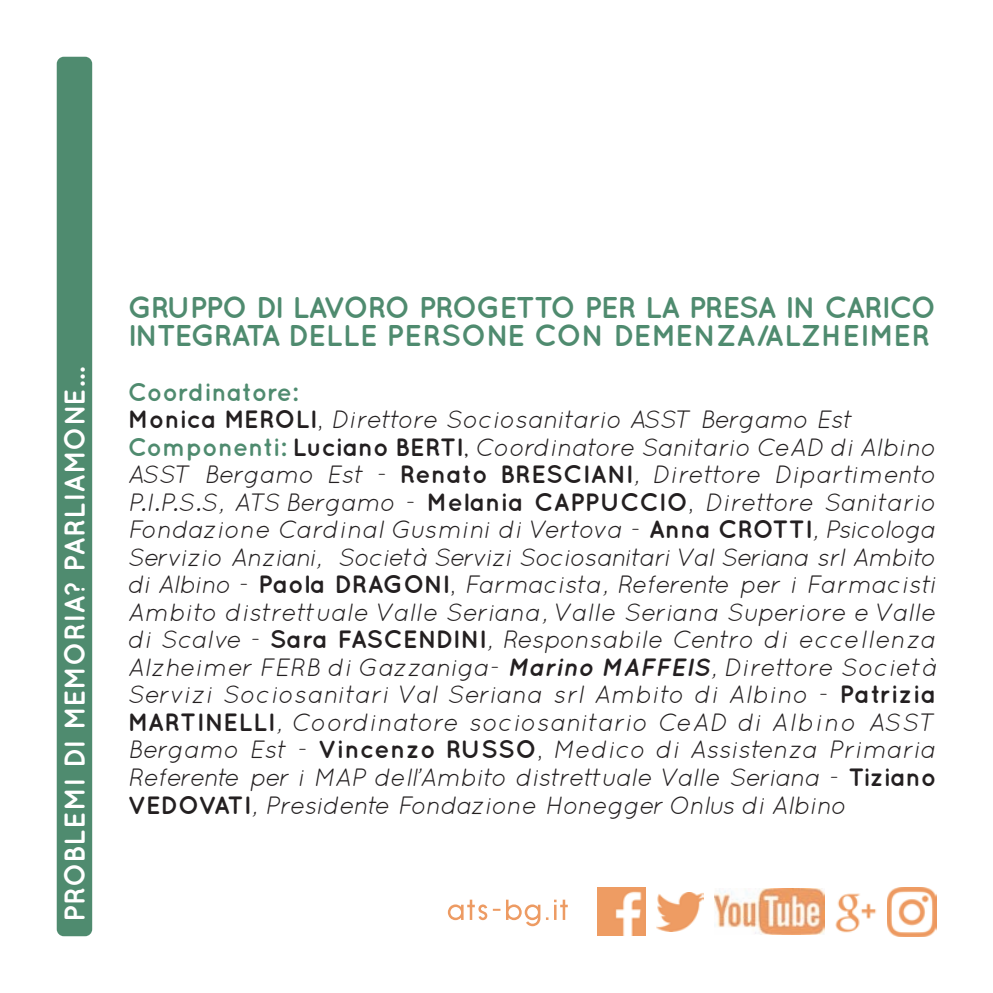
<style>
.page{position:relative;width:993px;height:993px;background:#fff}
.page>*{position:absolute;margin:0;border:0;box-sizing:border-box;transform-origin:0 0}
.t1{font:700 30px/27.5px "Quicksand";letter-spacing:-.045em;color:#4f8b6f}
.t2{font:700 28.75px "Quicksand";letter-spacing:.015em;color:#fff}
.t3{font:italic 25px/27.5px "Quicksand";letter-spacing:-.005em;color:#231f20}
.s1{font-weight:700;font-style:normal;color:#4f8b6f}
.s2{font-weight:700;font-style:normal}
.s3{font-weight:300;font-style:normal}
.s4{font-weight:700}
</style>
<div class="page">
<div style="left:57px;top:57px;width:35px;height:878px;background:#4f8b6f;border-radius:7px"></div>
<svg style="left:447px;top:899px;width:120px;height:26px"></svg>
<img style="left:714px;top:888px;width:109px;height:46px">
<img style="left:656px;top:892px;width:47px;height:38px">
<img style="left:597px;top:887px;width:48px;height:48px">
<img style="left:835px;top:893px;width:42px;height:40px">
<img style="left:887px;top:887px;width:48px;height:48px">
<p class="t2" style="left:57px;top:921px;width:556px;rotate:-90deg">PROBLEMI DI MEMORIA? PARLIAMONE...</p>
<p class="t1" style="left:128px;top:293px;width:809px">GRUPPO DI LAVORO PROGETTO PER LA PRESA IN CARICO<br>INTEGRATA DELLE PERSONE CON DEMENZA/ALZHEIMER</p>
<p class="t3" style="left:128px;top:378px;width:809px"><span class="s1">Coordinatore:<br></span><span class="s2">Monica MEROLI</span><span class="s3">,</span> Direttore Sociosanitario ASST Bergamo Est <span class="s1">Componenti:</span> <span class="s2">Luciano BERTI</span><span class="s4">,</span> Coordinatore Sanitario CeAD di Albino ASST Bergamo Est - <span class="s2">Renato BRESCIANI</span>, Direttore Dipartimento P.I.P.S.S, ATS Bergamo - <span class="s2">Melania CAPPUCCIO</span><span class="s3">,</span> Direttore Sanitario Fondazione Cardinal Gusmini di Vertova - <span class="s2">Anna CROTTI</span>, Psicologa Servizio Anziani, Società Servizi Sociosanitari Val Seriana srl Ambito di Albino - <span class="s2">Paola DRAGONI</span><span class="s3">,</span> Farmacista, Referente per i Farmacisti Ambito distrettuale Valle Seriana, Valle Seriana Superiore e Valle di Scalve - <span class="s2">Sara FASCENDINI</span>, Responsabile Centro di eccellenza Alzheimer FERB di Gazzaniga- <span class="s4">Marino MAFFEIS</span>, Direttore Società Servizi Sociosanitari Val Seriana srl Ambito di Albino - <span class="s2">Patrizia MARTINELLI</span>, Coordinatore sociosanitario CeAD di Albino ASST Bergamo Est - <span class="s2">Vincenzo RUSSO</span><span class="s3">,</span> Medico di Assistenza Primaria Referente per i MAP dell’Ambito distrettuale Valle Seriana - <span class="s2">Tiziano VEDOVATI</span>, Presidente Fondazione Honegger Onlus di Albino</p>
</div>
